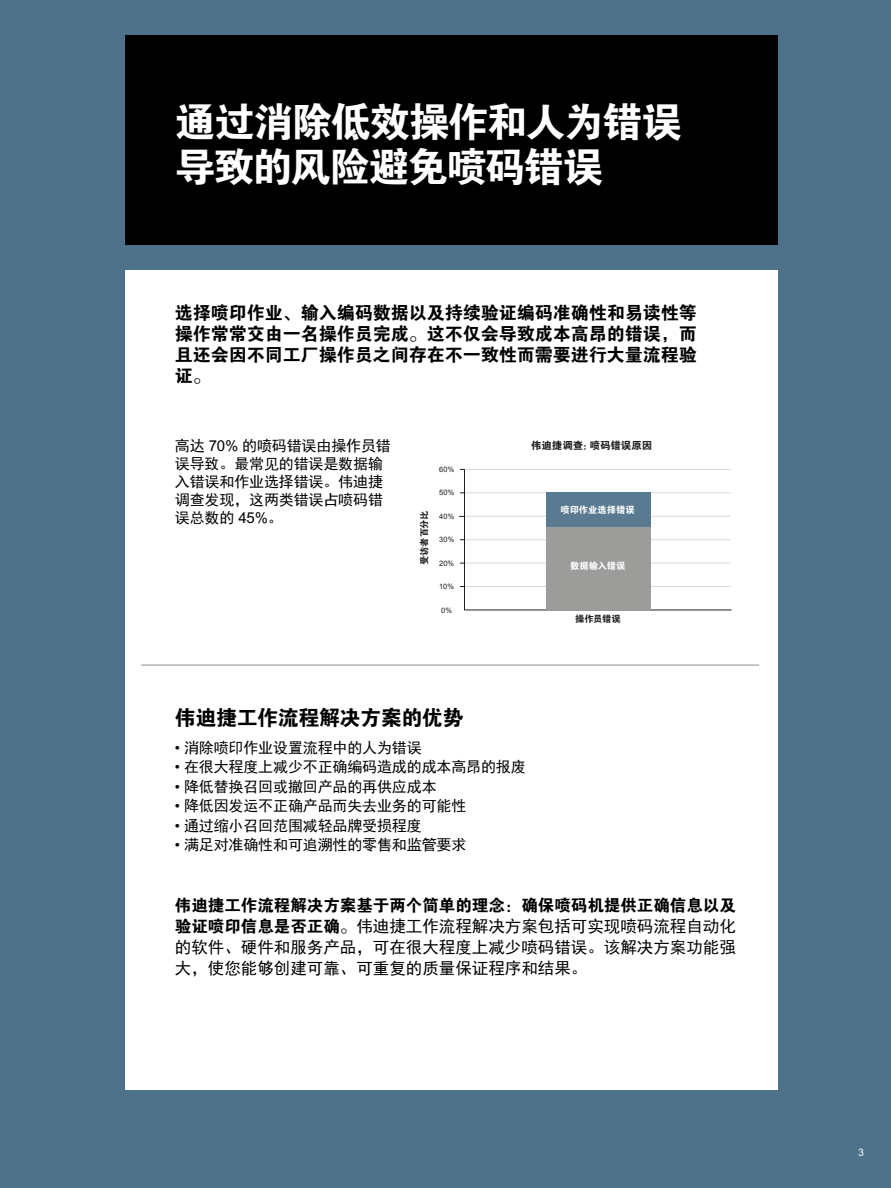
<style>
.page{position:relative;width:891px;height:1188px;background:#4c7189}
.page>*{position:absolute;margin:0;border:0;box-sizing:border-box;transform-origin:0 0}
.t1{font:40.5px/45px "FZDHTJW GB1 0";letter-spacing:-.04em;color:#fff}
.t2{font:21px "FZDHTJW GB1 0";letter-spacing:-.02em;color:#000}
.t3{font:18px/21px "FZDHTJW GB1 0";color:#000;text-align:justify}
.t4{font:16.5px/21px "Sim Hei";color:#000;text-align:justify}
.t5{font:16.5px "FZDHTJW GB1 0";color:#000}
.t6{font:15px/18px "Sim Hei";letter-spacing:-.01em;color:#000}
.t7{font:10.5px "Arial";color:#fff}
.t8{font:10.35px "FZDHTJW GB1 0";color:#1d1d1b}
.t9{font:9.3px "FZDHTJW GB1 0";letter-spacing:.005em;color:#fff}
.t10{font:9.3px "FZDHTJW GB1 0";letter-spacing:-.02em;color:#1d1d1b}
.t11{font:7.5px "Arial";letter-spacing:.03em;color:#1d1d1b}
.s1{font-family:"Arial"}
.s2{font-family:"FZDHTJW GB1 0"}
</style>
<div class="page">
<div style="left:125px;top:270px;width:653px;height:820px;background:#fff"></div>
<div style="left:125px;top:36px;width:653px;height:209px;background:#000"></div>
<svg style="left:459px;top:469px;width:273px;height:142px"></svg>
<hr style="left:141px;top:665px;width:618px;height:1px;background:#888c87">
<h1 class="t1" style="left:175px;top:101px;width:508px">通过消除低效操作和人为错误导致的风险避免喷码错误</h1>
<p class="t3" style="left:175px;top:302px;width:524px">选择喷印作业、输入编码数据以及持续验证编码准确性和易读性等操作常常交由一名操作员完成。这不仅会导致成本高昂的错误，而且还会因不同工厂操作员之间存在不一致性而需要进行大量流程验证。</p>
<p class="t6" style="left:175px;top:437px;width:217px">高达 <span class="s1">70%</span> 的喷码错误由操作员错误导致。最常见的错误是数据输入错误和作业选择错误。伟迪捷调查发现，这两类错误占喷码错误总数的 <span class="s1">45%</span>。</p>
<p class="t10" style="left:419px;top:565px;width:56px;rotate:-90deg">受访者百分比</p>
<p class="t11" style="left:439px;top:465px;width:17px">60%</p>
<p class="t11" style="left:439px;top:488px;width:17px">50%</p>
<p class="t11" style="left:439px;top:511px;width:17px">40%</p>
<p class="t11" style="left:439px;top:535px;width:17px">30%</p>
<p class="t11" style="left:439px;top:558px;width:17px">20%</p>
<p class="t11" style="left:439px;top:582px;width:16px">10%</p>
<p class="t11" style="left:441px;top:605px;width:12px">0%</p>
<p class="t8" style="left:531px;top:440px;width:122px">伟迪捷调查：喷码错误原因</p>
<p class="t9" style="left:561px;top:505px;width:76px">喷印作业选择错误</p>
<p class="t9" style="left:570px;top:561px;width:57px">数据输入错误</p>
<p class="t10" style="left:575px;top:614px;width:47px">操作员错误</p>
<h2 class="t2" style="left:175px;top:706px;width:290px">伟迪捷工作流程解决方案的优势</h2>
<p class="t6" style="left:175px;top:739px;width:248px"><span class="s1">•</span> 消除喷印作业设置流程中的人为错误</p>
<p class="t6" style="left:175px;top:758px;width:352px"><span class="s1">•</span> 在很大程度上减少不正确编码造成的成本高昂的报废</p>
<p class="t6" style="left:175px;top:778px;width:263px"><span class="s1">•</span> 降低替换召回或撤回产品的再供应成本</p>
<p class="t6" style="left:175px;top:797px;width:293px"><span class="s1">•</span> 降低因发运不正确产品而失去业务的可能性</p>
<p class="t6" style="left:175px;top:817px;width:248px"><span class="s1">•</span> 通过缩小召回范围减轻品牌受损程度</p>
<p class="t6" style="left:175px;top:836px;width:293px"><span class="s1">•</span> 满足对准确性和可追溯性的零售和监管要求</p>
<p class="t5" style="left:175px;top:896px;width:563px">伟迪捷工作流程解决方案基于两个简单的理念：确保喷码机提供正确信息以及</p>
<p class="t4" style="left:175px;top:916px;width:563px"><span class="s2">验证喷印信息是否正确。</span>伟迪捷工作流程解决方案包括可实现喷码流程自动化的软件、硬件和服务产品，可在很大程度上减少喷码错误。该解决方案功能强大，使您能够创建可靠、可重复的质量保证程序和结果。</p>
<p class="t7" style="left:858px;top:1146px;width:7px">3</p>
</div>
